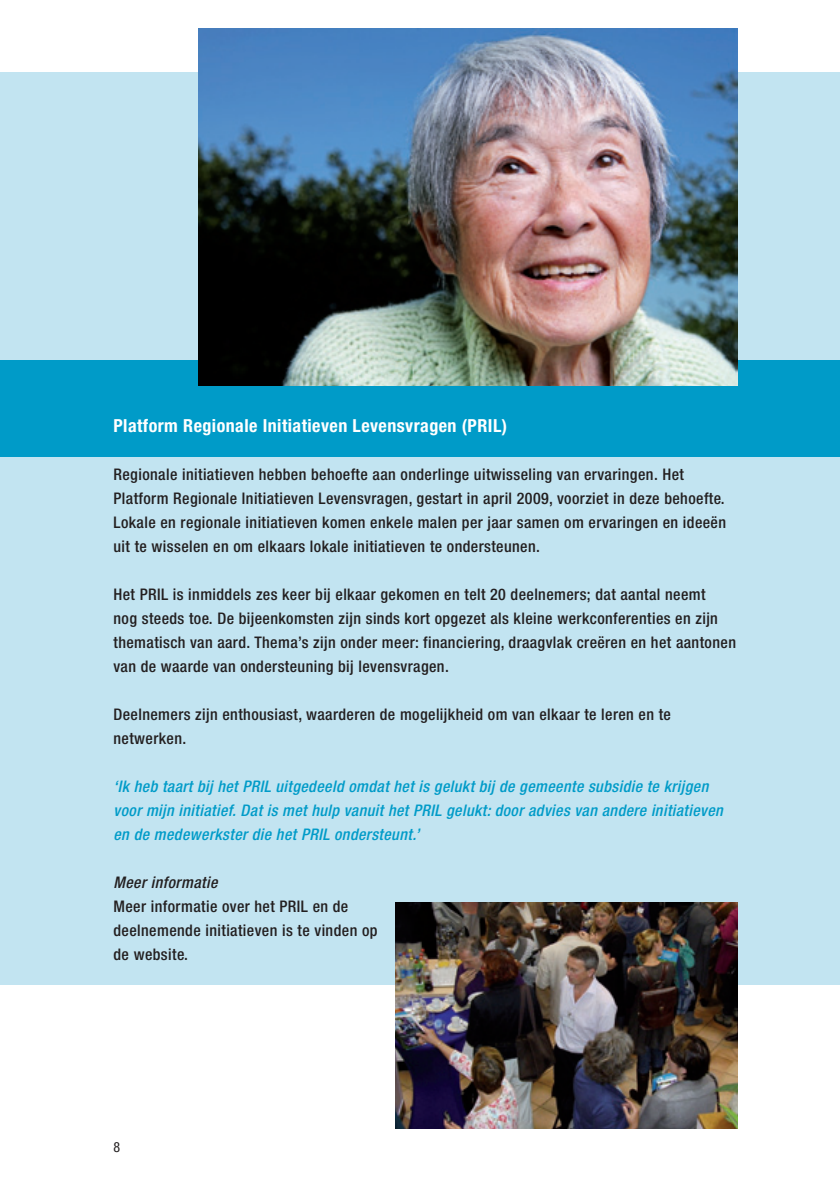
<style>
.page{position:relative;width:840px;height:1191px;background:#fff}
.page>*{position:absolute;margin:0;border:0;box-sizing:border-box;transform-origin:0 0}
.t1{font:700 condensed 18px "Helvetica Neue LT Pro";letter-spacing:.025em;color:#fff}
.t2{font:500 condensed 16px/24px "Helvetica Neue LT Pro";letter-spacing:.025em;color:#231f20}
.t3{font:italic 500 condensed 16px/24px "Helvetica Neue LT Pro";letter-spacing:.025em;color:#009bc8}
.t4{font:italic 500 condensed 16px "Helvetica Neue LT Pro";letter-spacing:.025em;color:#231f20}
.t5{font:condensed 14px "Helvetica Neue LT Pro";color:#231f20}
</style>
<div class="page">
<div style="left:0;top:72px;width:839px;height:912px;background:#c2e4f1"></div>
<div style="left:0;top:360px;width:839px;height:96px;background:#009bc8"></div>
<img style="left:198px;top:28px;width:539px;height:357px">
<img style="left:395px;top:902px;width:342px;height:226px">
<p class="t1" style="left:113px;top:415px;width:395px">Platform Regionale Initiatieven Levensvragen (PRIL)</p>
<p class="t2" style="left:113px;top:462px;width:613px">Regionale initiatieven hebben behoefte aan onderlinge uitwisseling van ervaringen. Het Platform Regionale Initiatieven Levensvragen, gestart in april 2009, voorziet in deze behoefte.<br>Lokale en regionale initiatieven komen enkele malen per jaar samen om ervaringen en ideeën uit te wisselen en om elkaars lokale initiatieven te ondersteunen.</p>
<p class="t2" style="left:113px;top:582px;width:623px">Het PRIL is inmiddels zes keer bij elkaar gekomen en telt 20 deelnemers; dat aantal neemt<br>nog steeds toe. De bijeenkomsten zijn sinds kort opgezet als kleine werkconferenties en zijn thematisch van aard. Thema’s zijn onder meer: financiering, draagvlak creëren en het aantonen van de waarde van ondersteuning bij levensvragen.</p>
<p class="t2" style="left:113px;top:702px;width:558px">Deelnemers zijn enthousiast, waarderen de mogelijkheid om van elkaar te leren en te netwerken.</p>
<p class="t3" style="left:113px;top:775px;width:610px">‘Ik heb taart bij het PRIL uitgedeeld omdat het is gelukt bij de gemeente subsidie te krijgen voor mijn initiatief. Dat is met hulp vanuit het PRIL gelukt: door advies van andere initiatieven en de medewerkster die het PRIL ondersteunt.’</p>
<p class="t4" style="left:113px;top:873px;width:105px">Meer informatie</p>
<p class="t2" style="left:113px;top:894px;width:265px">Meer informatie over het PRIL en de deelnemende initiatieven is te vinden op de website.</p>
<p class="t5" style="left:113px;top:1139px;width:8px">8</p>
</div>
